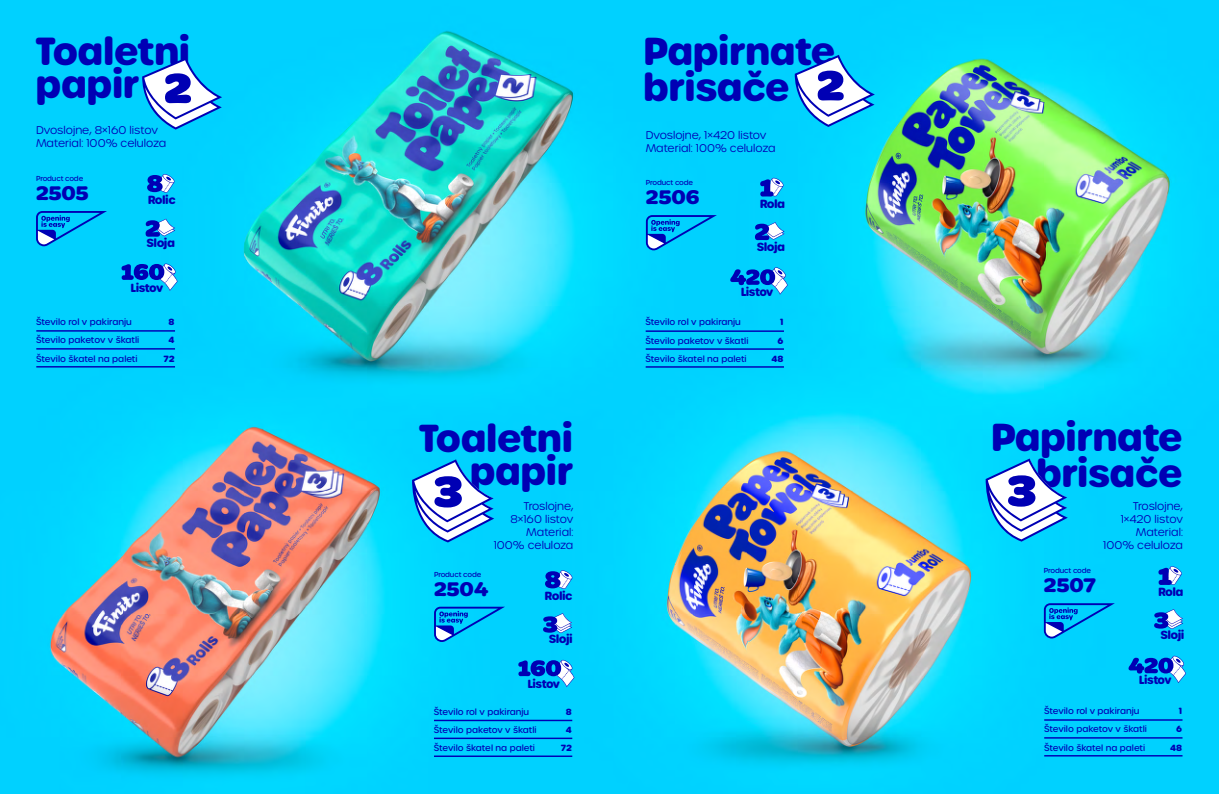
<style>
.page{position:relative;width:1219px;height:794px;background:#fff}
.page>*{position:absolute;margin:0;border:0;box-sizing:border-box;transform-origin:0 0}
.t1{font:700 37.8px/33.5px "Urbane Rounded";letter-spacing:-.03em;color:#0000b4}
.t2{font:700 37.7px/36px "Urbane Rounded";letter-spacing:-.03em;color:#0000b4;text-align:right}
.t3{font:700 21px "Marigny";color:#0000b4}
.t4{font:700 11.4px "Urbane Rounded";letter-spacing:-.05em;color:#0000b4}
.t5{font:300 10.9px/13px "Urbane Rounded";color:#0000b4}
.t6{font:500 8.7px/18.1px "Urbane Rounded";color:#0000b4}
.t7{font:700 8.7px/18.1px "Urbane Rounded";letter-spacing:-.005em;color:#0000b4;text-align:center}
.t8{font:500 7px "Urbane Rounded";letter-spacing:-.02em;color:#0000b4}
</style>
<div class="page">
<img style="left:0;top:0;width:1219px;height:794px">
<hr style="left:36px;top:330px;width:139px;height:2px;background:#0000b4">
<hr style="left:36px;top:348px;width:139px;height:1px;background:#0000b4">
<hr style="left:36px;top:366px;width:139px;height:1px;background:#0000b4">
<svg style="left:146px;top:219px;width:29px;height:18px"></svg>
<svg style="left:147px;top:174px;width:28px;height:19px"></svg>
<svg style="left:122px;top:263px;width:56px;height:28px"></svg>
<hr style="left:434px;top:719px;width:138px;height:2px;background:#0000b4">
<hr style="left:434px;top:737px;width:138px;height:2px;background:#0000b4">
<hr style="left:434px;top:755px;width:138px;height:2px;background:#0000b4">
<svg style="left:545px;top:570px;width:28px;height:19px"></svg>
<svg style="left:518px;top:659px;width:56px;height:28px"></svg>
<svg style="left:543px;top:613px;width:29px;height:20px"></svg>
<svg style="left:1154px;top:609px;width:29px;height:20px"></svg>
<svg style="left:1128px;top:655px;width:58px;height:28px"></svg>
<svg style="left:1158px;top:566px;width:24px;height:19px"></svg>
<hr style="left:646px;top:330px;width:138px;height:2px;background:#0000b4">
<hr style="left:646px;top:348px;width:138px;height:2px;background:#0000b4">
<hr style="left:646px;top:366px;width:138px;height:2px;background:#0000b4">
<hr style="left:1044px;top:719px;width:138px;height:1px;background:#0000b4">
<hr style="left:1044px;top:737px;width:138px;height:1px;background:#0000b4">
<hr style="left:1044px;top:755px;width:138px;height:1px;background:#0000b4">
<svg style="left:730px;top:267px;width:58px;height:28px"></svg>
<svg style="left:760px;top:178px;width:24px;height:18px"></svg>
<svg style="left:755px;top:222px;width:30px;height:18px"></svg>
<svg style="left:142px;top:58px;width:80px;height:72px"></svg>
<svg style="left:795px;top:55px;width:80px;height:72px"></svg>
<svg style="left:412px;top:459px;width:82px;height:83px"></svg>
<svg style="left:985px;top:458px;width:83px;height:83px"></svg>
<svg style="left:36px;top:211px;width:71px;height:35px"></svg>
<svg style="left:646px;top:215px;width:71px;height:35px"></svg>
<svg style="left:434px;top:606px;width:71px;height:36px"></svg>
<svg style="left:1044px;top:603px;width:71px;height:35px"></svg>
<h1 class="t1" style="left:35px;top:34px;width:157px">Toaletni papir</h1>
<p class="t5" style="left:36px;top:123px;width:132px">Dvoslojne, 8×160 listov<br>Material: 100% celuloza</p>
<p class="t8" style="left:36px;top:174px;width:49px">Product code</p>
<h3 class="t3" style="left:36px;top:181px;width:54px">2505</h3>
<h3 class="t4" style="left:148px;top:192px;width:29px">Rolic</h3>
<h3 class="t4" style="left:147px;top:235px;width:30px">Sloja</h3>
<h3 class="t4" style="left:131px;top:280px;width:34px">Listov</h3>
<p class="t6" style="left:36px;top:313px;width:105px">Število rol v pakiranju<br>Število paketov v škatli<br>Število škatel na paleti</p>
<p class="t7" style="left:164px;top:313px;width:13px">8<br>4<br>72</p>
<h2 class="t2" style="left:643px;top:33px;width:194px;text-align:left">Papirnate brisače</h2>
<p class="t5" style="left:646px;top:128px;width:131px">Dvoslojne, 1×420 listov<br>Material: 100% celuloza</p>
<p class="t8" style="left:646px;top:178px;width:49px">Product code</p>
<h3 class="t3" style="left:646px;top:185px;width:55px">2506</h3>
<h3 class="t4" style="left:760px;top:196px;width:27px">Rola</h3>
<h3 class="t4" style="left:757px;top:239px;width:30px">Sloja</h3>
<h3 class="t4" style="left:741px;top:284px;width:34px">Listov</h3>
<p class="t6" style="left:646px;top:313px;width:104px">Število rol v pakiranju<br>Število paketov v škatli<br>Število škatel na paleti</p>
<p class="t7" style="left:771px;top:313px;width:14px;text-align:right">1<br>6<br>48</p>
<h2 class="t2" style="left:990px;top:420px;width:194px">Papirnate brisače</h2>
<h2 class="t2" style="left:419px;top:422px;width:156px;line-height:33.4px">Toaletni papir</h2>
<p class="t5" style="left:494px;top:500px;width:81px;text-align:right">Troslojne,<br>8×160 listov<br>Material:<br>100% celuloza</p>
<p class="t5" style="left:1103px;top:499px;width:81px;text-align:right">Troslojne,<br>1×420 listov<br>Material:<br>100% celuloza</p>
<p class="t8" style="left:434px;top:570px;width:49px">Product code</p>
<h3 class="t3" style="left:434px;top:576px;width:56px">2504</h3>
<h3 class="t4" style="left:544px;top:588px;width:29px">Rolic</h3>
<h3 class="t4" style="left:549px;top:631px;width:26px">Sloji</h3>
<h3 class="t4" style="left:527px;top:676px;width:34px">Listov</h3>
<p class="t6" style="left:434px;top:702px;width:104px">Število rol v pakiranju<br>Število paketov v škatli<br>Število škatel na paleti</p>
<p class="t7" style="left:561px;top:702px;width:13px">8<br>4<br>72</p>
<p class="t8" style="left:1044px;top:566px;width:49px">Product code</p>
<h3 class="t3" style="left:1044px;top:573px;width:54px">2507</h3>
<h3 class="t4" style="left:1158px;top:584px;width:27px">Rola</h3>
<h3 class="t4" style="left:1160px;top:627px;width:26px">Sloji</h3>
<h3 class="t4" style="left:1139px;top:672px;width:34px">Listov</h3>
<p class="t6" style="left:1044px;top:702px;width:104px">Število rol v pakiranju<br>Število paketov v škatli<br>Število škatel na paleti</p>
<p class="t7" style="left:1170px;top:702px;width:14px;text-align:right">1<br>6<br>48</p>
</div>
